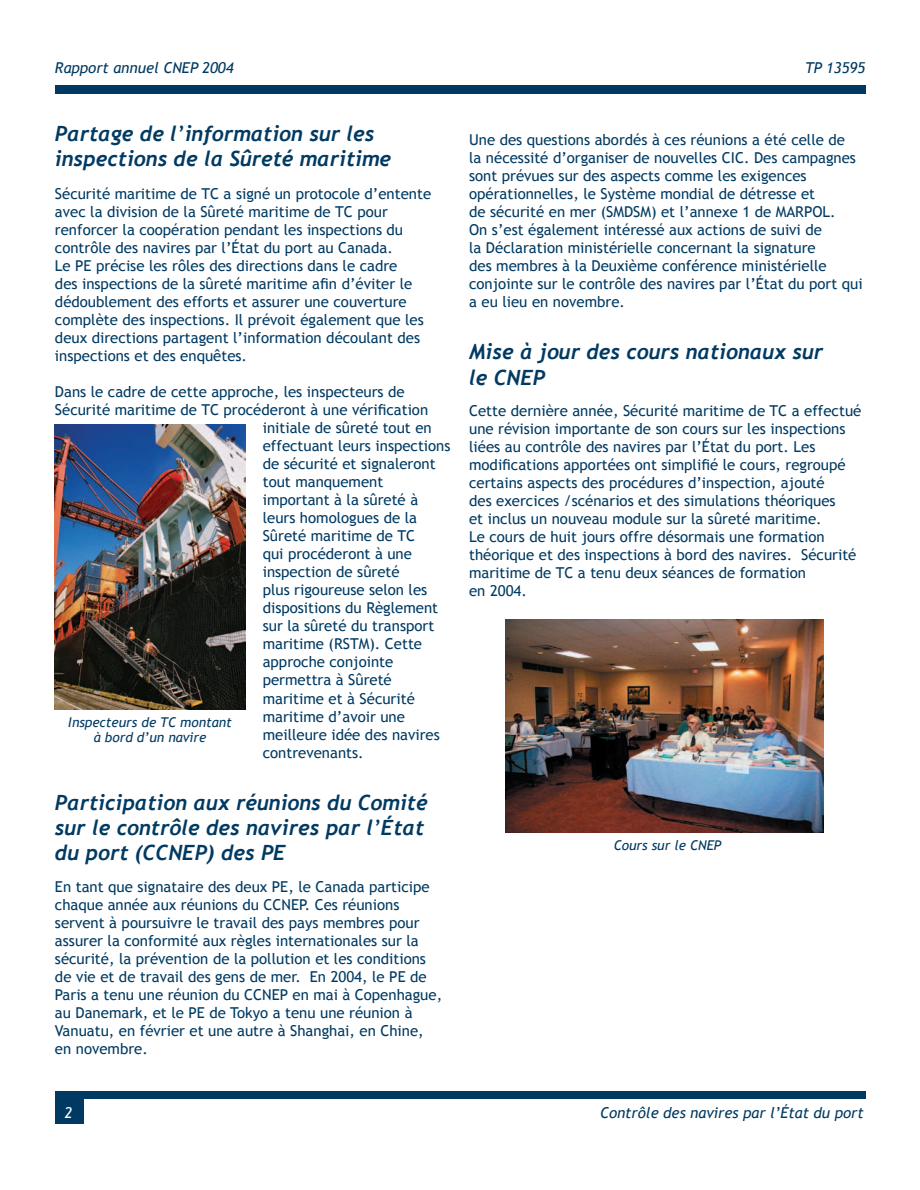
<style>
.page{position:relative;width:920px;height:1190px;background:#fff}
.page>*{position:absolute;margin:0;border:0;box-sizing:border-box;transform-origin:0 0}
.t1{font:italic 700 21px/25.2px "Trebuchet";color:#003a62}
.t2{font:15px/18px "Trebuchet MS";color:#003a62}
.t3{font:italic 15px "Trebuchet MS";color:#003a62}
.t4{font:italic 15px "Trebuchet MS";color:#fff}
.t5{font:italic 13.5px/15px "Trebuchet MS";color:#003a62;text-align:center}
</style>
<div class="page">
<div style="left:55px;top:85px;width:810px;height:9px;background:#003a62"></div>
<div style="left:55px;top:1098px;width:28px;height:25px;background:#003a62"></div>
<div style="left:55px;top:1090px;width:810px;height:8px;background:#003a62"></div>
<img style="left:505px;top:620px;width:318px;height:211px">
<img style="left:55px;top:424px;width:190px;height:285px">
<p class="t3" style="left:55px;top:59px;width:180px">Rapport annuel CNEP 2004</p>
<p class="t3" style="left:805px;top:59px;width:62px">TP 13595</p>
<h1 class="t1" style="left:55px;top:121px;width:338px">Partage de l’information sur les inspections de la Sûreté maritime</h1>
<p class="t2" style="left:55px;top:185px;width:378px">Sécurité maritime de TC a signé un protocole d’entente avec la division de la Sûreté maritime de TC pour renforcer la coopération pendant les inspections du contrôle des navires par l’État du port au Canada.<br>Le PE précise les rôles des directions dans le cadre<br>des inspections de la sûreté maritime afin d’éviter le dédoublement des efforts et assurer une couverture complète des inspections. Il prévoit également que les deux directions partagent l’information découlant des inspections et des enquêtes.</p>
<p class="t2" style="left:55px;top:383px;width:351px">Dans le cadre de cette approche, les inspecteurs de</p>
<p class="t2" style="left:55px;top:401px;width:375px">Sécurité maritime de TC procéderont à une vérification</p>
<p class="t2" style="left:263px;top:419px;width:170px">initiale de sûreté tout en</p>
<p class="t2" style="left:263px;top:437px;width:189px">effectuant leurs inspections</p>
<p class="t2" style="left:263px;top:455px;width:174px">de sécurité et signaleront</p>
<p class="t2" style="left:263px;top:473px;width:122px">tout manquement</p>
<p class="t2" style="left:263px;top:491px;width:157px">important à la sûreté à</p>
<p class="t2" style="left:263px;top:509px;width:156px">leurs homologues de la</p>
<p class="t2" style="left:263px;top:527px;width:154px">Sûreté maritime de TC</p>
<p class="t2" style="left:263px;top:545px;width:151px">qui procéderont à une</p>
<p class="t2" style="left:263px;top:563px;width:138px">inspection de sûreté</p>
<p class="t2" style="left:263px;top:581px;width:166px">plus rigoureuse selon les</p>
<p class="t2" style="left:263px;top:599px;width:177px">dispositions du Règlement</p>
<p class="t2" style="left:263px;top:617px;width:173px">sur la sûreté du transport</p>
<p class="t2" style="left:263px;top:635px;width:161px">maritime (RSTM). Cette</p>
<p class="t2" style="left:263px;top:653px;width:132px">approche conjointe</p>
<p class="t2" style="left:263px;top:671px;width:131px">permettra à Sûreté</p>
<p class="t2" style="left:263px;top:689px;width:154px">maritime et à Sécurité</p>
<p class="t2" style="left:263px;top:707px;width:144px">maritime d’avoir une</p>
<p class="t2" style="left:263px;top:725px;width:179px">meilleure idée des navires</p>
<p class="t2" style="left:263px;top:743px;width:102px">contrevenants.</p>
<h1 class="t1" style="left:55px;top:790px;width:374px">Participation aux réunions du Comité sur le contrôle des navires par l’État du port (CCNEP) des PE</h1>
<p class="t2" style="left:55px;top:877px;width:389px">En tant que signataire des deux PE, le Canada participe chaque année aux réunions du CCNEP. Ces réunions servent à poursuivre le travail des pays membres pour assurer la conformité aux règles internationales sur la sécurité, la prévention de la pollution et les conditions de vie et de travail des gens de mer. En 2004, le PE de Paris a tenu une réunion du CCNEP en mai à Copenhague, au Danemark, et le PE de Tokyo a tenu une réunion à Vanuatu, en février et une autre à Shanghai, en Chine, en novembre.</p>
<p class="t5" style="left:68px;top:714px;width:165px">Inspecteurs de TC montant à bord d’un navire</p>
<p class="t2" style="left:469px;top:131px;width:395px">Une des questions abordés à ces réunions a été celle de<br>la nécessité d’organiser de nouvelles CIC. Des campagnes sont prévues sur des aspects comme les exigences opérationnelles, le Système mondial de détresse et<br>de sécurité en mer (SMDSM) et l’annexe 1 de MARPOL.<br>On s’est également intéressé aux actions de suivi de<br>la Déclaration ministérielle concernant la signature<br>des membres à la Deuxième conférence ministérielle conjointe sur le contrôle des navires par l’État du port qui a eu lieu en novembre.</p>
<h1 class="t1" style="left:469px;top:340px;width:355px">Mise à jour des cours nationaux sur le CNEP</h1>
<p class="t2" style="left:469px;top:402px;width:394px">Cette dernière année, Sécurité maritime de TC a effectué une révision importante de son cours sur les inspections liées au contrôle des navires par l’État du port. Les modifications apportées ont simplifié le cours, regroupé certains aspects des procédures d’inspection, ajouté<br>des exercices /scénarios et des simulations théoriques<br>et inclus un nouveau module sur la sûreté maritime.<br>Le cours de huit jours offre désormais une formation théorique et des inspections à bord des navires. Sécurité maritime de TC a tenu deux séances de formation<br>en 2004.</p>
<p class="t5" style="left:613px;top:837px;width:109px">Cours sur le CNEP</p>
<p class="t4" style="left:65px;top:1103px;width:9px">2</p>
<p class="t3" style="left:600px;top:1103px;width:265px">Contrôle des navires par l’État du port</p>
</div>
